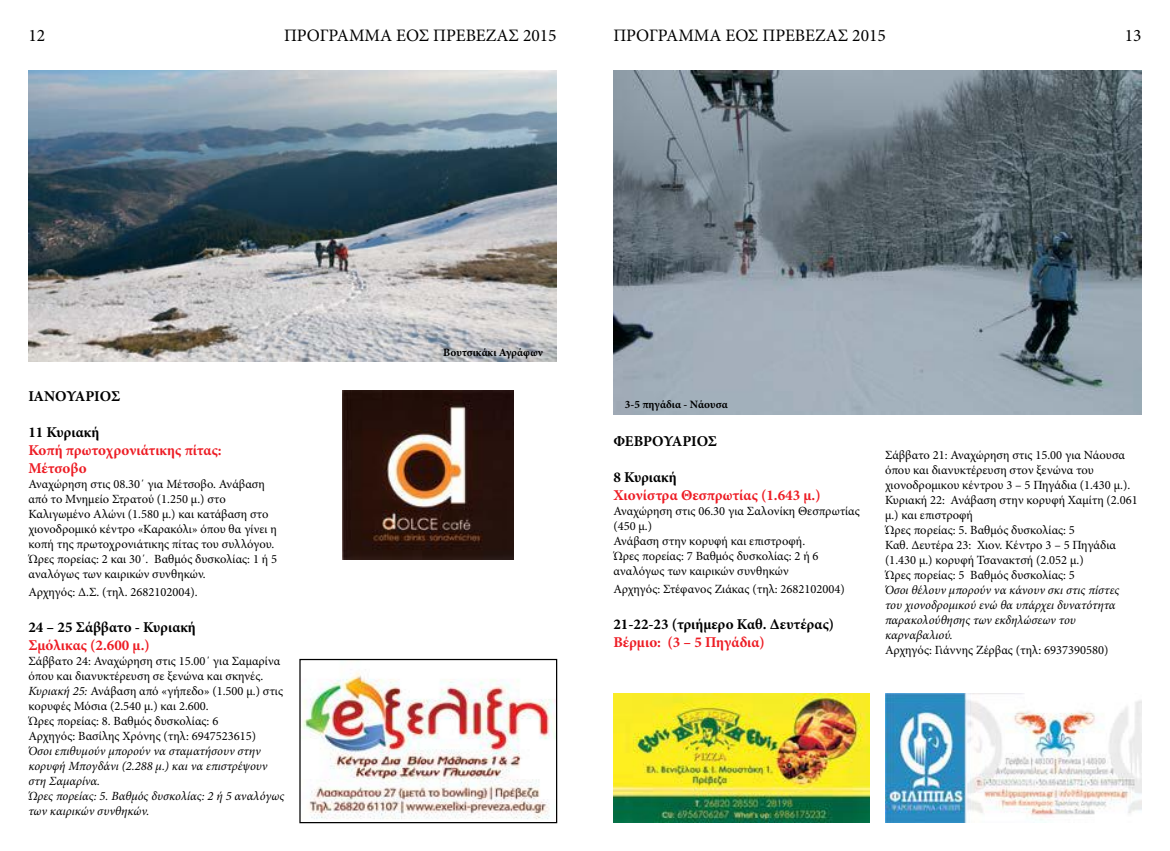
<style>
.page{position:relative;width:1170px;height:851px;background:#fff}
.page>*{position:absolute;margin:0;border:0;box-sizing:border-box;transform-origin:0 0}
.t1{font:17.5px "Minion Pro";color:#000}
.t2{font:700 15px/18px "Minion Pro";color:#ed1c24}
.t3{font:700 15px "Minion Pro";color:#000}
.t4{font:12.5px/15px "Minion Pro";color:#000}
.t5{font:italic 12.5px/15px "Minion Pro";color:#000}
.t6{font:700 11.25px "Minion Pro";color:#000}
.s1{font-style:italic}
</style>
<div class="page">
<img style="left:28px;top:71px;width:528px;height:290px">
<img style="left:613px;top:71px;width:528px;height:343px">
<img style="left:343px;top:390px;width:170px;height:169px">
<img style="left:301px;top:660px;width:254px;height:159px">
<div style="left:299px;top:658px;width:258px;height:165px;border:1px solid #000"></div>
<img style="left:613px;top:693px;width:256px;height:129px">
<img style="left:885px;top:693px;width:256px;height:129px">
<h1 class="t1" style="left:28px;top:24px;width:18px">12</h1>
<h1 class="t1" style="left:284px;top:24px;width:274px">ΠΡΟΓΡΑΜΜΑ ΕΟΣ ΠΡΕΒΕΖΑΣ 2015</h1>
<h1 class="t1" style="left:613px;top:24px;width:274px">ΠΡΟΓΡΑΜΜΑ ΕΟΣ ΠΡΕΒΕΖΑΣ 2015</h1>
<h1 class="t1" style="left:1124px;top:24px;width:18px">13</h1>
<p class="t3" style="left:28px;top:385px;width:93px">ΙΑΝΟΥΑΡΙΟΣ</p>
<p class="t3" style="left:28px;top:421px;width:72px">11 Κυριακή</p>
<p class="t2" style="left:28px;top:441px;width:195px">Κοπή πρωτοχρονιάτικης πίτας:<br>Μέτσοβο</p>
<p class="t4" style="left:28px;top:476px;width:250px">Αναχώρηση στις 08.30΄ για Μέτσοβο. Ανάβαση από το Μνημείο Στρατού (1.250 μ.) στο Καλιγωμένο Αλώνι (1.580 μ.) και κατάβαση στο χιονοδρομικό κέντρο «Καρακόλι» όπου θα γίνει η κοπή της πρωτοχρονιάτικης πίτας του συλλόγου.<br>Ώρες πορείας: 2 και 30΄. Βαθμός δυσκολίας: 1 ή 5 αναλόγως των καιρικών συνθηκών.</p>
<p class="t4" style="left:28px;top:584px;width:171px">Αρχηγός: Δ.Σ. (τηλ. 2682102004).</p>
<p class="t3" style="left:28px;top:616px;width:169px">24 – 25 Σάββατο - Κυριακή</p>
<p class="t2" style="left:28px;top:636px;width:123px">Σμόλικας (2.600 μ.)</p>
<p class="t4" style="left:28px;top:653px;width:256px">Σάββατο 24: Αναχώρηση στις 15.00΄ για Σαμαρίνα όπου και διανυκτέρευση σε ξενώνα και σκηνές.<br><span class="s1">Κυριακή 25:</span> Ανάβαση από «γήπεδο» (1.500 μ.) στις κορυφές Μόσια (2.540 μ.) και 2.600.<br>Ώρες πορείας: 8. Βαθμός δυσκολίας: 6<br>Αρχηγός: Βασίλης Χρόνης (τηλ: 6947523615)</p>
<p class="t5" style="left:28px;top:743px;width:257px">Όσοι επιθυμούν μπορούν να σταματήσουν στην κορυφή Μπογδάνι (2.288 μ.) και να επιστρέψουν στη Σαμαρίνα.<br>Ώρες πορείας: 5. Βαθμός δυσκολίας: 2 ή 5 αναλόγως των καιρικών συνθηκών.</p>
<p class="t6" style="left:443px;top:344px;width:101px">Βουτσικάκι Αγράφων</p>
<p class="t6" style="left:625px;top:397px;width:104px">3-5 πηγάδια - Νάουσα</p>
<p class="t3" style="left:613px;top:430px;width:105px">ΦΕΒΡΟΥΑΡΙΟΣ</p>
<p class="t3" style="left:613px;top:466px;width:65px">8 Κυριακή</p>
<p class="t2" style="left:613px;top:486px;width:209px">Χιονίστρα Θεσπρωτίας (1.643 μ.)</p>
<p class="t4" style="left:613px;top:503px;width:248px">Αναχώρηση στις 06.30 για Σαλονίκη Θεσπρωτίας (450 μ.)<br>Ανάβαση στην κορυφή και επιστροφή.<br>Ώρες πορείας: 7 Βαθμός δυσκολίας: 2 ή 6 αναλόγως των καιρικών συνθηκών</p>
<p class="t4" style="left:613px;top:581px;width:233px">Αρχηγός: Στέφανος Ζιάκας (τηλ: 2682102004)</p>
<p class="t3" style="left:613px;top:613px;width:222px">21-22-23 (τριήμερο Καθ. Δευτέρας)</p>
<p class="t2" style="left:613px;top:633px;width:153px">Βέρμιο: (3 – 5 Πηγάδια)</p>
<p class="t4" style="left:884px;top:448px;width:254px">Σάββατο 21: Αναχώρηση στις 15.00 για Νάουσα όπου και διανυκτέρευση στον ξενώνα του χιονοδρομικου κέντρου 3 – 5 Πηγάδια (1.430 μ.).<br>Κυριακή 22: Ανάβαση στην κορυφή Χαμίτη (2.061 μ.) και επιστροφή<br>Ώρες πορείας: 5. Βαθμός δυσκολίας: 5<br>Καθ. Δευτέρα 23: Χιον. Κέντρο 3 – 5 Πηγάδια (1.430 μ.) κορυφή Τσανακτσή (2.052 μ.)<br>Ώρες πορείας: 5 Βαθμός δυσκολίας: 5</p>
<p class="t5" style="left:884px;top:583px;width:236px">Όσοι θέλουν μπορούν να κάνουν σκι στις πίστες του χιονοδρομικού ενώ θα υπάρχει δυνατότητα παρακολούθησης των εκδηλώσεων του καρναβαλιού.</p>
<p class="t4" style="left:884px;top:643px;width:225px">Αρχηγός: Γιάννης Ζέρβας (τηλ: 6937390580)</p>
</div>
